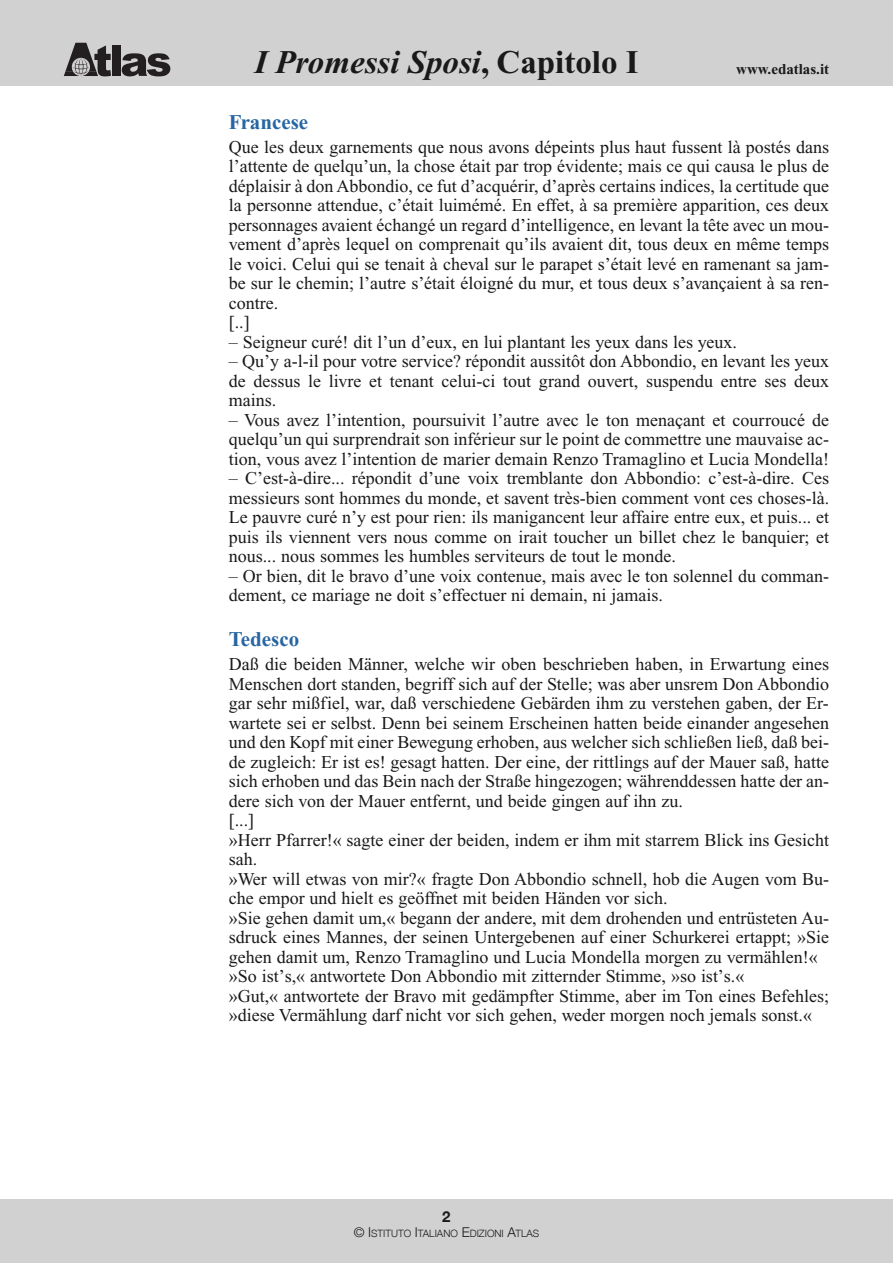
<style>
.page{position:relative;width:893px;height:1263px;background:#fff}
.page>*{position:absolute;margin:0;border:0;box-sizing:border-box;transform-origin:0 0}
.t1{font:italic 700 33px "Times New Roman";color:#191919}
.t2{font:700 21px "Times New Roman";color:#2766a2}
.t3{font:18px/19.5px "Times New Roman";color:#191919}
.t4{font:700 15px "Times New Roman";color:#191919}
.t5{font:700 15px "Helvetica Neue";color:#191919}
.t6{font:300 10.2px "Helvetica Neue";color:#191919}
.s1{font-style:normal}
.s2{font-size:13.5px}
</style>
<div class="page">
<div style="left:0;top:0;width:893px;height:85px;background:#d1d1d1"></div>
<div style="left:0;top:1199px;width:893px;height:64px;background:#d1d1d1"></div>
<div style="left:112px;top:45px;width:9px;height:31px;background:#231f20"></div>
<svg style="left:122px;top:53px;width:48px;height:23px"></svg>
<svg style="left:64px;top:43px;width:47px;height:33px"></svg>
<h1 class="t1" style="left:254px;top:51px;width:386px">I Promessi Sposi<span class="s1">, Capitolo I</span></h1>
<p class="t4" style="left:736px;top:64px;width:95px">www.edatlas.it</p>
<p class="t2" style="left:229px;top:115px;width:81px">Francese</p>
<p class="t3" style="left:229px;top:139px;width:602px">Que les deux garnements que nous avons dépeints plus haut fussent là postés dans l’attente de quelqu’un, la chose était par trop évidente; mais ce qui causa le plus de déplaisir à don Abbondio, ce fut d’acquérir, d’après certains indices, la certitude que la personne attendue, c’était luimémé. En effet, à sa première apparition, ces deux personnages avaient échangé un regard d’intelligence, en levant la tête avec un mou&shy;vement d’après lequel on comprenait qu’ils avaient dit, tous deux en même temps le voici. Celui qui se tenait à cheval sur le parapet s’était levé en ramenant sa jam&shy;be sur le chemin; l’autre s’était éloigné du mur, et tous deux s’avançaient à sa ren&shy;contre.<br>[..]</p>
<p class="t3" style="left:229px;top:334px;width:510px">– Seigneur curé! dit l’un d’eux, en lui plantant les yeux dans les yeux.</p>
<p class="t3" style="left:229px;top:353px;width:602px;text-align:justify">– Qu’y a-l-il pour votre service? répondit aussitôt don Abbondio, en levant les yeux de dessus le livre et tenant celui-ci tout grand ouvert, suspendu entre ses deux mains.</p>
<p class="t3" style="left:229px;top:412px;width:602px;text-align:justify">– Vous avez l’intention, poursuivit l’autre avec le ton menaçant et courroucé de quelqu’un qui surprendrait son inférieur sur le point de commettre une mauvaise ac&shy;tion, vous avez l’intention de marier demain Renzo Tramaglino et Lucia Mondella!</p>
<p class="t3" style="left:229px;top:470px;width:602px;text-align:justify">– C’est-à-dire... répondit d’une voix tremblante don Abbondio: c’est-à-dire. Ces messieurs sont hommes du monde, et savent très-bien comment vont ces choses-là.<br>Le pauvre curé n’y est pour rien: ils manigancent leur affaire entre eux, et puis... et puis ils viennent vers nous comme on irait toucher un billet chez le banquier; et nous... nous sommes les humbles serviteurs de tout le monde.</p>
<p class="t3" style="left:229px;top:568px;width:602px">– Or bien, dit le bravo d’une voix contenue, mais avec le ton solennel du comman&shy;dement, ce mariage ne doit s’effectuer ni demain, ni jamais.</p>
<p class="t2" style="left:229px;top:632px;width:72px">Tedesco</p>
<p class="t3" style="left:229px;top:656px;width:602px">Daß die beiden Männer, welche wir oben beschrieben haben, in Erwartung eines Menschen dort standen, begriff sich auf der Stelle; was aber unsrem Don Abbondio gar sehr mißfiel, war, daß verschiedene Gebärden ihm zu verstehen gaben, der Er&shy;wartete sei er selbst. Denn bei seinem Erscheinen hatten beide einander angesehen und den Kopf mit einer Bewegung erhoben, aus welcher sich schließen ließ, daß bei&shy;de zugleich: Er ist es! gesagt hatten. Der eine, der rittlings auf der Mauer saß, hatte sich erhoben und das Bein nach der Straße hingezogen; währenddessen hatte der an&shy;dere sich von der Mauer entfernt, und beide gingen auf ihn zu.<br>[...]<br>»Herr Pfarrer!« sagte einer der beiden, indem er ihm mit starrem Blick ins Gesicht sah.<br>»Wer will etwas von mir?« fragte Don Abbondio schnell, hob die Augen vom Bu&shy;che empor und hielt es geöffnet mit beiden Händen vor sich.<br>»Sie gehen damit um,« begann der andere, mit dem drohenden und entrüsteten Au&shy;sdruck eines Mannes, der seinen Untergebenen auf einer Schurkerei ertappt; »Sie gehen damit um, Renzo Tramaglino und Lucia Mondella morgen zu vermählen!« »So ist’s,« antwortete Don Abbondio mit zitternder Stimme, »so ist’s.«<br>»Gut,« antwortete der Bravo mit gedämpfter Stimme, aber im Ton eines Befehles; »diese Vermählung darf nicht vor sich gehen, weder morgen noch jemals sonst.«</p>
<p class="t5" style="left:442px;top:1208px;width:10px">2</p>
<p class="t6" style="left:354px;top:1227px;width:187px"><span class="s2">© I</span>STITUTO <span class="s2">I</span>TALIANO <span class="s2">E</span>DIZIONI <span class="s2">A</span>TLAS</p>
</div>
